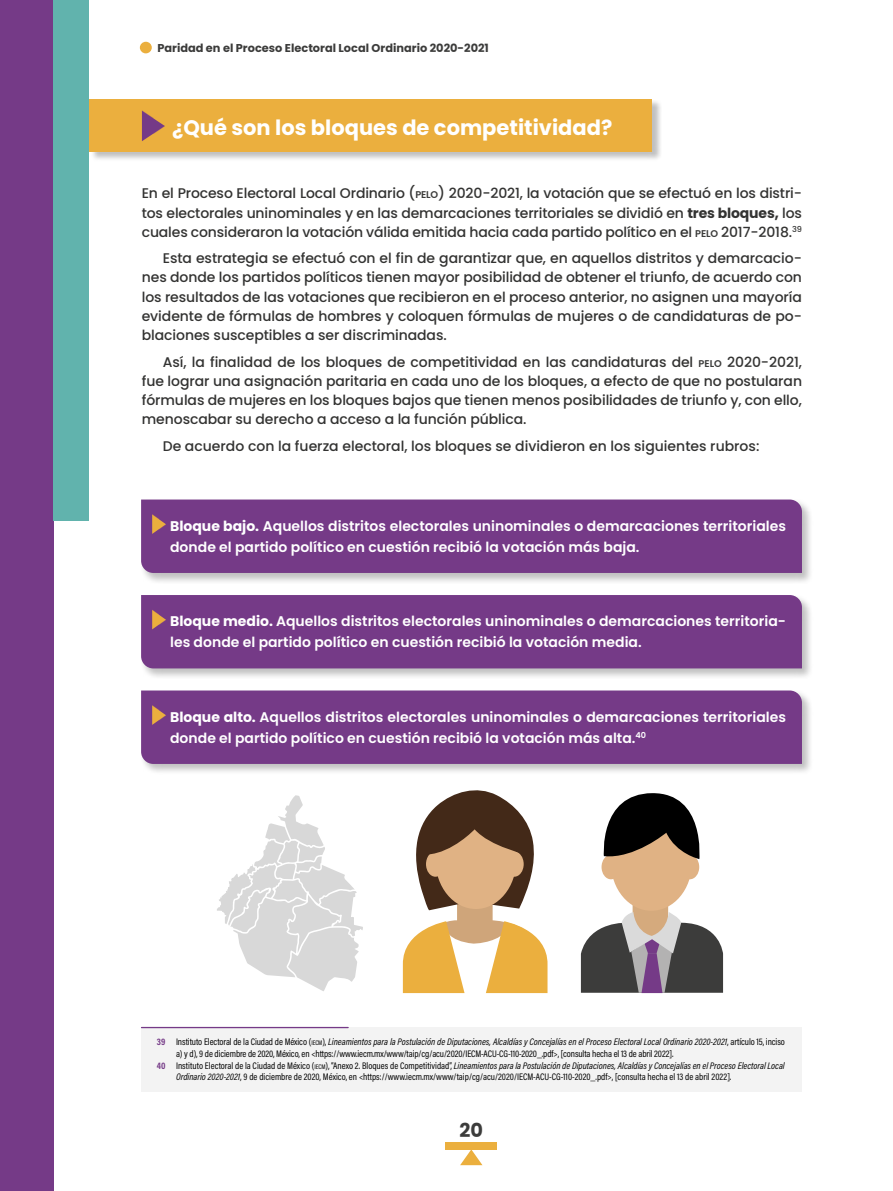
<style>
.page{position:relative;width:893px;height:1191px;background:#fff}
.page>*{position:absolute;margin:0;border:0;box-sizing:border-box;transform-origin:0 0}
.t1{font:700 21px "Poppins";color:#fff}
.t2{font:700 19.25px "Poppins";color:#3c3c3b}
.t3{font:500 14px/19.2px "Poppins";letter-spacing:-.005em;color:#333332;text-align:justify}
.t4{font:600 14px/21px "Poppins";color:#fff}
.t5{font:700 11.38px "Poppins";color:#3c3c3b}
.t6{font:italic 9.62px "Acumin Pro Cond";color:#000}
.t7{font:9.62px "Acumin Pro Cond";letter-spacing:-.005em;color:#000}
.s1{font-weight:600;font-size:9.8px;color:#3c3c3b}
.s2{font-weight:700}
.s3{font-weight:700;font-style:normal;color:#753a87}
.s4{font-style:normal}
.s5{font-style:normal;font-size:6.65px}
.s6{font-style:italic}
</style>
<div class="page">
<div style="left:0;top:0;width:54px;height:1191px;background:#753a87"></div>
<div style="left:54px;top:0;width:35px;height:521px;background:#61b3ad"></div>
<svg style="left:460px;top:1149px;width:22px;height:16px"></svg>
<div style="left:445px;top:1142px;width:52px;height:7px;background:#ebaf3e"></div>
<div style="left:141px;top:499px;width:672px;height:84px;background:#000;opacity:.25"></div>
<div style="left:141px;top:499px;width:661px;height:74px;background:#753a87"></div>
<div style="left:141px;top:595px;width:672px;height:84px;background:#000;opacity:.25"></div>
<div style="left:141px;top:595px;width:661px;height:73px;background:#753a87"></div>
<div style="left:141px;top:690px;width:672px;height:84px;background:#000;opacity:.25"></div>
<div style="left:141px;top:690px;width:661px;height:74px;background:#753a87"></div>
<svg style="left:217px;top:795px;width:146px;height:196px"></svg>
<div style="left:141px;top:1027px;width:661px;height:64px;background:#f3f3f3"></div>
<hr style="left:142px;top:1027px;width:206px;height:1px;background:#753a87">
<svg style="left:402px;top:790px;width:146px;height:203px"></svg>
<svg style="left:581px;top:890px;width:142px;height:103px"></svg>
<div style="left:611px;top:814px;width:81px;height:96px;background:#e0b284;border-radius:50%"></div>
<div style="left:601px;top:854px;width:19px;height:25px;background:#e0b284;border-radius:50%"></div>
<div style="left:680px;top:854px;width:19px;height:25px;background:#e0b284;border-radius:50%"></div>
<svg style="left:603px;top:793px;width:97px;height:66px"></svg>
<div style="left:140px;top:42px;width:12px;height:11px;background:#ebaf3e;border-radius:50%"></div>
<svg style="left:152px;top:514px;width:14px;height:20px"></svg>
<svg style="left:152px;top:610px;width:14px;height:19px"></svg>
<svg style="left:152px;top:705px;width:14px;height:20px"></svg>
<div style="left:91px;top:100px;width:571px;height:61px;background:#000;opacity:.25"></div>
<div style="left:89px;top:100px;width:562px;height:52px;background:#ebaf3e"></div>
<svg style="left:142px;top:111px;width:23px;height:30px"></svg>
<p class="t5" style="left:157px;top:41px;width:333px">Paridad en el Proceso Electoral Local Ordinario 2020-2021</p>
<h1 class="t1" style="left:172px;top:115px;width:442px">¿Qué son los bloques de competitividad?</h1>
<p class="t3" style="left:142px;top:184px;width:662px">En el Proceso Electoral Local Ordinario (<span class="s1">PELO</span>) 2020-2021, la votación que se efectuó en los distri&shy;tos electorales uninominales y en las demarcaciones territoriales se dividió en <span class="s2">tres bloques,</span> los cuales consideraron la votación válida emitida hacia cada partido político en el <span class="s1">PELO</span> 2017-2018.<sup>39</sup></p>
<p class="t3" style="left:142px;top:249px;width:662px;text-indent:21px">Esta estrategia se efectuó con el fin de garantizar que, en aquellos distritos y demarcacio&shy;nes donde los partidos políticos tienen mayor posibilidad de obtener el triunfo, de acuerdo con los resultados de las votaciones que recibieron en el proceso anterior, no asignen una mayoría evidente de fórmulas de hombres y coloquen fórmulas de mujeres o de candidaturas de po&shy;blaciones susceptibles a ser discriminadas.</p>
<p class="t3" style="left:142px;top:352px;width:662px;text-indent:21px">Así, la finalidad de los bloques de competitividad en las candidaturas del <span class="s1">PELO</span> 2020-2021, fue lograr una asignación paritaria en cada uno de los bloques, a efecto de que no postularan fórmulas de mujeres en los bloques bajos que tienen menos posibilidades de triunfo y, con ello, menoscabar su derecho a acceso a la función pública.</p>
<p class="t3" style="left:163px;top:436px;width:598px">De acuerdo con la fuerza electoral, los bloques se dividieron en los siguientes rubros:</p>
<p class="t4" style="left:170px;top:515px;width:617px"><span class="s2">Bloque bajo.</span> Aquellos distritos electorales uninominales o demarcaciones territoriales donde el partido político en cuestión recibió la votación más baja.</p>
<p class="t4" style="left:170px;top:611px;width:617px"><span class="s2">Bloque medio.</span> Aquellos distritos electorales uninominales o demarcaciones territoria&shy;les donde el partido político en cuestión recibió la votación media.</p>
<p class="t4" style="left:170px;top:706px;width:617px"><span class="s2">Bloque alto.</span> Aquellos distritos electorales uninominales o demarcaciones territoriales donde el partido político en cuestión recibió la votación más alta.<sup>40</sup></p>
<p class="t6" style="left:157px;top:1035px;width:629px"><span class="s3">39</span> <span class="s4">Instituto Electoral de la Ciudad de México (</span><span class="s5">IECM</span><span class="s4">),</span> Lineamientos para la Postulación de Diputaciones, Alcaldías y Concejalías en el Proceso Electoral Local Ordinario 2020-2021<span class="s4">, artículo 15, inciso</span></p>
<p class="t7" style="left:176px;top:1047px;width:499px">a) y d), 9 de diciembre de 2020, México, en &lt;https://www.iecm.mx/www/taip/cg/acu/2020/IECM-ACU-CG-110-2020_.pdf&gt;, [consulta hecha el 13 de abril 2022].</p>
<p class="t6" style="left:157px;top:1059px;width:629px"><span class="s3">40</span> <span class="s4">Instituto Electoral de la Ciudad de México (</span><span class="s5">IECM</span><span class="s4">), “Anexo 2. Bloques de Competitividad”,</span> Lineamientos para la Postulación de Diputaciones, Alcaldías y Concejalías en el Proceso Electoral Local</p>
<p class="t7" style="left:176px;top:1070px;width:557px"><span class="s6">Ordinario 2020-2021</span>, 9 de diciembre de 2020, México, en &lt;https://www.iecm.mx/www/taip/cg/acu/2020/IECM-ACU-CG-110-2020_.pdf&gt;, [consulta hecha el 13 de abril 2022].</p>
<h2 class="t2" style="left:459px;top:1118px;width:25px">20</h2>
</div>
